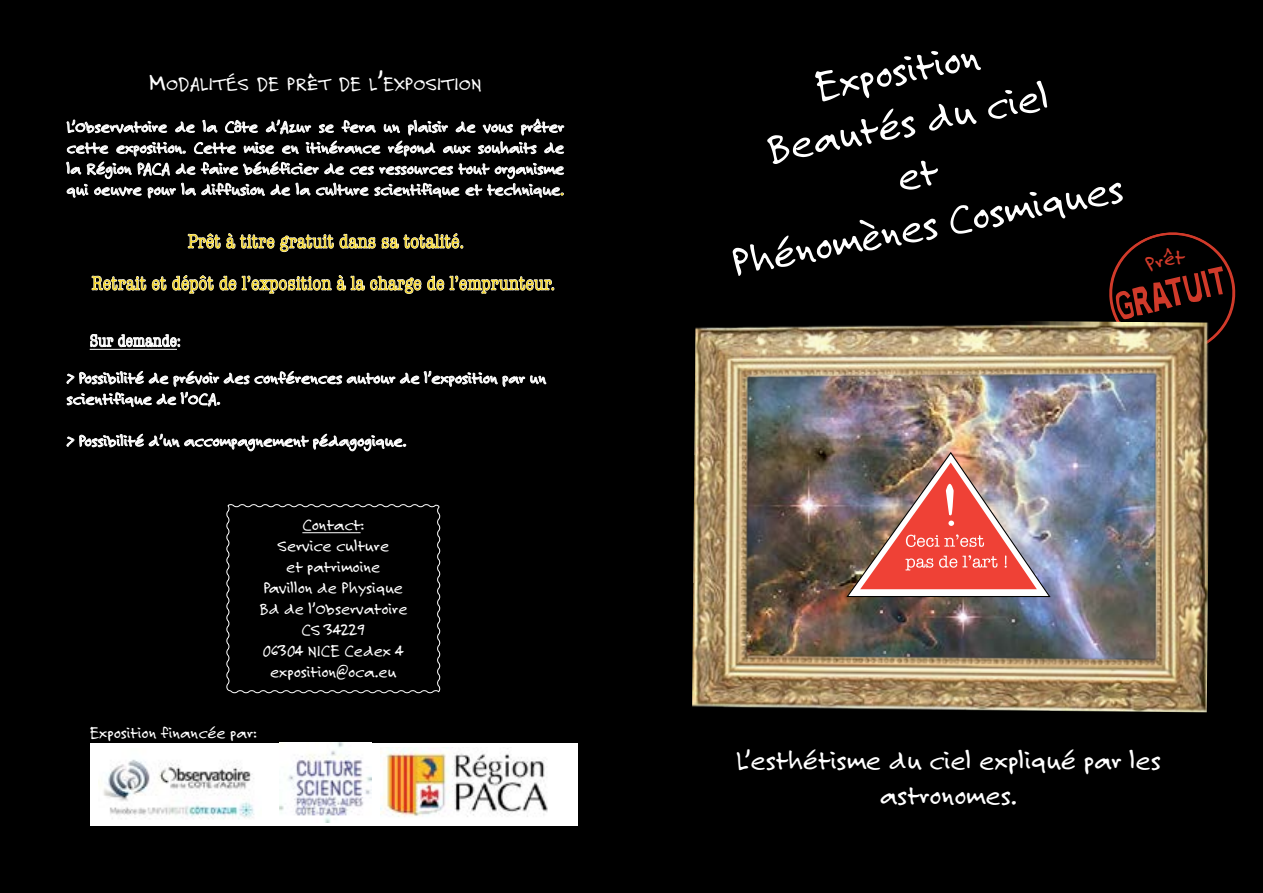
<style>
.page{position:relative;width:1263px;height:893px;background:#000}
.page>*{position:absolute;margin:0;border:0;box-sizing:border-box;transform-origin:0 0}
.t1{font:43.65px/52.3px "Felt Tip Roman";color:#fff;text-align:center}
.t2{font:29.1px/35px "Felt Tip Roman";color:#fff;text-align:center}
.t3{font:condensed 20.4px/41.8px "American Typewriter";color:#fada28;text-align:center}
.t4{font:20.4px "Felt Tip Roman";color:#fff}
.t5{font:17.4px/21px "Felt Tip Roman";color:#fff;text-align:justify}
.t6{font:condensed 17.4px "American Typewriter";color:#fff}
.s1{font-size:29.1px}
.s2{color:#fada28}
</style>
<div class="page">
<div style="left:90px;top:743px;width:487px;height:82px;background:#fff"></div>
<img style="left:103px;top:759px;width:151px;height:60px">
<img style="left:280px;top:743px;width:92px;height:79px">
<img style="left:380px;top:747px;width:168px;height:70px">
<img style="left:692px;top:321px;width:517px;height:391px">
<svg style="left:66px;top:118px;width:498px;height:81px"></svg>
<svg style="left:66px;top:371px;width:481px;height:36px"></svg>
<svg style="left:66px;top:433px;width:340px;height:19px"></svg>
<svg style="left:226px;top:504px;width:215px;height:190px"></svg>
<hr style="left:90px;top:349px;width:87px;height:1px;background:#fff">
<svg style="left:90px;top:334px;width:91px;height:13px"></svg>
<svg style="left:187px;top:233px;width:277px;height:19px"></svg>
<svg style="left:91px;top:275px;width:464px;height:19px"></svg>
<svg style="left:1103px;top:232px;width:133px;height:128px"></svg>
<p class="t4" style="left:149px;top:71px;width:334px"><span class="s1">M</span>ODALITÉS DE PRÊT DE L<span class="s1">’</span>EXPOSITION</p>
<p class="t5" style="left:67px;top:116px;width:499px">L’Observatoire de la Côte d’Azur se fera un plaisir de vous prêter cette exposition. Cette mise en itinérance répond aux souhaits de la Région PACA de faire bénéficier de ces ressources tout organisme qui oeuvre pour la diffusion de la culture scientifique et technique<span class="s2">.</span></p>
<p class="t3" style="left:92px;top:220px;width:465px">Prêt à titre gratuit dans sa totalité.<br>Retrait et dépôt de l’exposition à la charge de l’emprunteur.</p>
<p class="t6" style="left:90px;top:328px;width:93px">Sur demande:</p>
<p class="t5" style="left:67px;top:367px;width:481px">&gt; Possibilité de prévoir des conférences autour de l’exposition par un scientifique de l’OCA.</p>
<p class="t5" style="left:67px;top:430px;width:341px">&gt; Possibilité d’un accompagnement pédagogique.</p>
<p class="t5" style="left:259px;top:514px;width:150px;text-align:center">Contact:<br>Service culture<br>et patrimoine<br>Pavillon de Physique<br>Bd de l’Observatoire<br>CS 34229<br>06304 NICE Cedex 4 exposition@oca.eu</p>
<p class="t5" style="left:90px;top:722px;width:168px">Exposition financée par:</p>
<h1 class="t1" style="left:697px;top:82px;width:399px;rotate:-11deg">Exposition<br>Beautés du ciel<br>et<br>Phénomènes Cosmiques</h1>
<h2 class="t2" style="left:736px;top:742px;width:426px">L’esthétisme du ciel expliqué par les astronomes.</h2>
</div>
